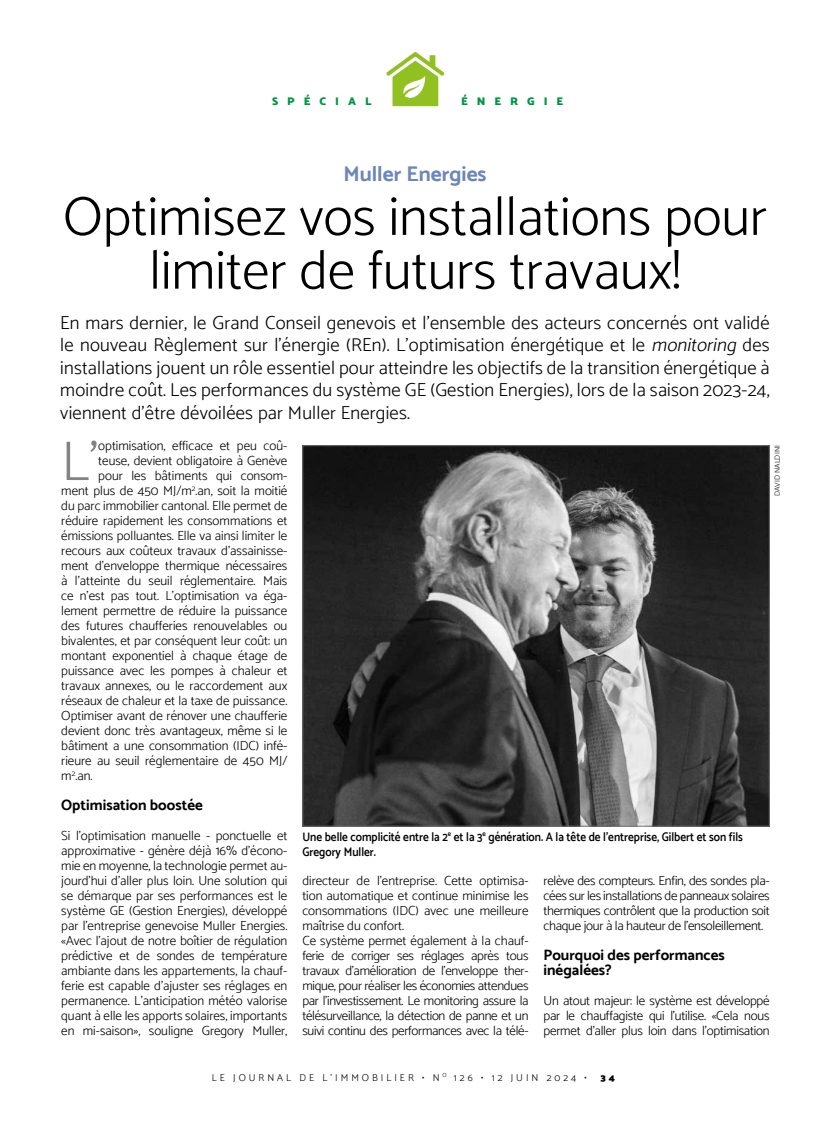
<style>
.page{position:relative;width:830px;height:1134px;background:#fff}
.page>*{position:absolute;margin:0;border:0;box-sizing:border-box;transform-origin:0 0}
.t1{font:300 56.38px "Catamaran";color:#838382}
.t2{font:300 55px/53.8px "Catamaran";color:#000;text-align:center}
.t3{font:700 21.25px "Catamaran";color:#6c85ba}
.t4{font:300 18.75px/22.5px "Catamaran";letter-spacing:.01em;color:#000;text-align:justify}
.t5{font:700 15px/15px "Catamaran";color:#000}
.t6{font:300 13.12px/15px "Catamaran";color:#000;text-align:justify}
.t7{font:300 13.12px/15px "Catamaran";letter-spacing:-.02em;color:#000}
.t8{font:600 12.5px/15px "Catamaran";color:#000;scale:.9 1}
.t9{font:900 11.25px "Catamaran";letter-spacing:.8em;color:#009641}
.t10{font:300 10px "Catamaran";letter-spacing:.3em;color:#000}
.t11{font:900 10px "Catamaran";color:#000}
.t12{font:300 7.5px "Catamaran";letter-spacing:.01em;color:#000}
.s1{font-style:italic}
</style>
<div class="page">
<svg style="left:386px;top:52px;width:58px;height:54px"></svg>
<img style="left:304px;top:447px;width:463px;height:377px">
<p class="t9" style="left:272px;top:94px;width:101px">SPÉCIAL</p>
<p class="t9" style="left:461px;top:94px;width:104px">ÉNERGIE</p>
<h3 class="t3" style="left:343px;top:161px;width:145px">Muller Energies</h3>
<h2 class="t2" style="left:63px;top:189px;width:705px">Optimisez vos installations pour limiter de futurs travaux!</h2>
<p class="t4" style="left:60px;top:311px;width:710px">En mars dernier, le Grand Conseil genevois et l’ensemble des acteurs concernés ont validé le nouveau Règlement sur l’énergie (REn). L’optimisation énergétique et le <span class="s1">monitoring</span>des installations jouent un rôle essentiel pour atteindre les objectifs de la transition énergétique à moindre coût. Les performances du système GE (Gestion Energies), lors de la saison 2023-24, viennent d’être dévoilées par Muller Energies.</p>
<h1 class="t1" style="left:61px;top:428px;width:39px">L’</h1>
<p class="t6" style="left:98px;top:438px;width:190px">optimisation, efficace et peu coû-</p>
<p class="t12" style="left:772px;top:496px;width:52px;rotate:-90deg">DAVID NALDINI</p>
<p class="t6" style="left:98px;top:453px;width:190px">teuse, devient obligatoire à Genève</p>
<p class="t6" style="left:98px;top:468px;width:190px">pour les bâtiments qui consom-</p>
<p class="t6" style="left:61px;top:483px;width:227px">ment plus de 450 MJ/m<sup>2</sup>.an, soit la moitié</p>
<p class="t6" style="left:61px;top:498px;width:227px">du parc immobilier cantonal. Elle permet de</p>
<p class="t6" style="left:61px;top:513px;width:227px">réduire rapidement les consommations et</p>
<p class="t6" style="left:61px;top:528px;width:227px">émissions polluantes. Elle va ainsi limiter le</p>
<p class="t6" style="left:61px;top:543px;width:227px">recours aux coûteux travaux d’assainisse-</p>
<p class="t6" style="left:61px;top:558px;width:227px">ment d’enveloppe thermique nécessaires</p>
<p class="t6" style="left:61px;top:573px;width:227px">à l’atteinte du seuil réglementaire. Mais</p>
<p class="t6" style="left:61px;top:588px;width:227px">ce n’est pas tout. L’optimisation va éga-</p>
<p class="t6" style="left:61px;top:603px;width:227px">lement permettre de réduire la puissance</p>
<p class="t6" style="left:61px;top:618px;width:227px">des futures chaufferies renouvelables ou</p>
<p class="t6" style="left:61px;top:633px;width:227px">bivalentes, et par conséquent leur coût: un</p>
<p class="t6" style="left:61px;top:648px;width:227px">montant exponentiel à chaque étage de</p>
<p class="t6" style="left:61px;top:663px;width:227px">puissance avec les pompes à chaleur et</p>
<p class="t6" style="left:61px;top:678px;width:227px">travaux annexes, ou le raccordement aux</p>
<p class="t6" style="left:61px;top:693px;width:227px">réseaux de chaleur et la taxe de puissance.</p>
<p class="t6" style="left:61px;top:708px;width:227px">Optimiser avant de rénover une chaufferie</p>
<p class="t6" style="left:61px;top:723px;width:227px">devient donc très avantageux, même si le</p>
<p class="t6" style="left:61px;top:738px;width:227px">bâtiment a une consommation (IDC) infé-</p>
<p class="t6" style="left:61px;top:753px;width:227px">rieure au seuil réglementaire de 450 MJ/</p>
<p class="t6" style="left:61px;top:768px;width:33px">m<sup>2</sup>.an.</p>
<p class="t5" style="left:61px;top:797px;width:143px">Optimisation boostée</p>
<p class="t6" style="left:61px;top:828px;width:227px">Si l’optimisation manuelle - ponctuelle et approximative - génère déjà 16% d’écono&shy;mie en moyenne, la technologie permet au&shy;jourd’hui d’aller plus loin. Une solution qui se démarque par ses performances est le système GE (Gestion Energies), développé par l’entreprise genevoise Muller Energies. «Avec l’ajout de notre boîtier de régulation prédictive et de sondes de température ambiante dans les appartements, la chauf&shy;ferie est capable d’ajuster ses réglages en permanence. L’anticipation météo valorise quant à elle les apports solaires, importants en mi-saison», souligne Gregory Muller,</p>
<p class="t8" style="left:302px;top:829px;width:490px">Une belle complicité entre la 2<sup>e</sup> et la 3<sup>e</sup> génération. A la tête de l’entreprise, Gilbert et son fils<br>Gregory Muller.</p>
<p class="t7" style="left:302px;top:873px;width:227px">directeur de l’entreprise. Cette optimisa&shy;tion automatique et continue minimise les consommations (IDC) avec une meilleure maîtrise du confort.<br>Ce système permet également à la chauf&shy;ferie de corriger ses réglages après tous travaux d’amélioration de l’enveloppe ther&shy;mique, pour réaliser les économies attendues par l’investissement. Le monitoring assure la télésurveillance, la détection de panne et un suivi continu des performances avec la télé-</p>
<p class="t6" style="left:543px;top:873px;width:227px">relève des compteurs. Enfin, des sondes pla&shy;cées sur les installations de panneaux solaires thermiques contrôlent que la production soit chaque jour à la hauteur de l’ensoleillement.</p>
<p class="t5" style="left:543px;top:947px;width:183px">Pourquoi des performances inégalées?</p>
<p class="t6" style="left:543px;top:993px;width:227px">Un atout majeur: le système est développé par le chauffagiste qui l’utilise. «Cela nous permet d’aller plus loin dans l’optimisation</p>
<p class="t10" style="left:212px;top:1071px;width:376px">LE JOURNAL DE L’IMMOBILIER • N <sup>O</sup> 126 • 12 JUIN 2024 •</p>
<p class="t11" style="left:600px;top:1071px;width:16px">3 4</p>
</div>
